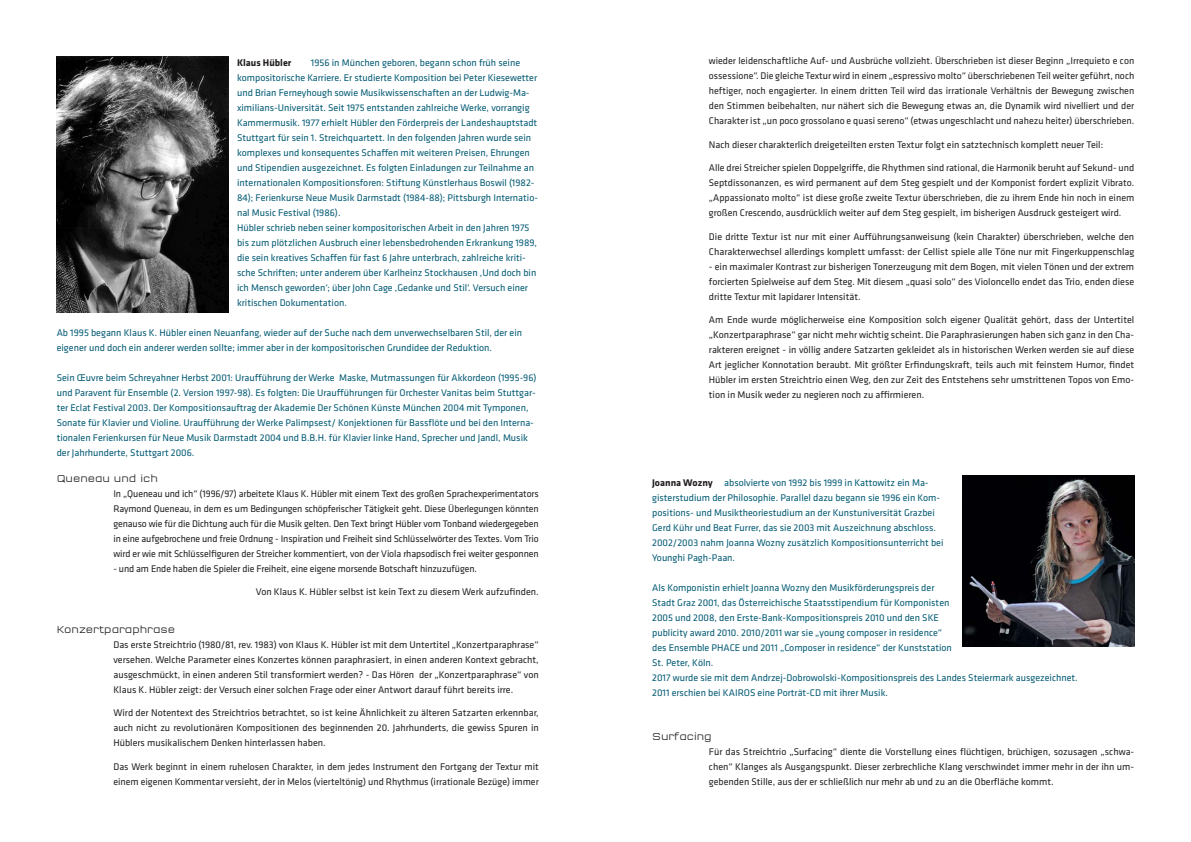
<style>
.page{position:relative;width:1191px;height:842px;background:#fff}
.page>*{position:absolute;margin:0;border:0;box-sizing:border-box;transform-origin:0 0}
.t1{font:300 10.4px "Q Type Square";color:#231f20}
.t2{font:10px/15px "Klavika Basic";color:#231f20;text-align:justify}
.t3{font:10px/15px "Klavika Basic";color:#035a74}
.t4{font:700 10px "Klavika Basic";color:#231f20}
.s1{font-weight:700;color:#231f20}
</style>
<div class="page">
<img style="left:962px;top:476px;width:172px;height:171px">
<img style="left:57px;top:57px;width:171px;height:255px">
<p class="t3" style="left:237px;top:56px;width:302px;text-indent:74px">1956 in München geboren, begann schon früh seine kompositorische Karriere. Er studierte Komposition bei Peter Kiesewetter und Brian Ferneyhough sowie Musikwissenschaften an der Ludwig-Ma&shy;ximilians-Universität. Seit 1975 entstanden zahlreiche Werke, vorrangig Kammermusik. 1977 erhielt Hübler den Förderpreis der Landeshauptstadt Stuttgart für sein 1. Streichquartett. In den folgenden Jahren wurde sein komplexes und konsequentes Schaffen mit weiteren Preisen, Ehrungen und Stipendien ausgezeichnet. Es folgten Einladungen zur Teilnahme an internationalen Kompositionsforen: Stiftung Künstlerhaus Boswil (1982- 84); Ferienkurse Neue Musik Darmstadt (1984-88); Pittsburgh Internatio&shy;nal Music Festival (1986).<br>Hübler schrieb neben seiner kompositorischen Arbeit in den Jahren 1975 bis zum plötzlichen Ausbruch einer lebensbedrohenden Erkrankung 1989, die sein kreatives Schaffen für fast 6 Jahre unterbrach, zahlreiche kriti&shy;sche Schriften; unter anderem über Karlheinz Stockhausen ‚Und doch bin ich Mensch geworden‘; über John Cage ‚Gedanke und Stil‘. Versuch einer kritischen Dokumentation.</p>
<p class="t3" style="left:57px;top:326px;width:467px">Ab 1995 begann Klaus K. Hübler einen Neuanfang, wieder auf der Suche nach dem unverwechselbaren Stil, der ein eigener und doch ein anderer werden sollte; immer aber in der kompositorischen Grundidee der Reduktion.</p>
<p class="t3" style="left:57px;top:371px;width:481px">Sein Œuvre beim Schreyahner Herbst 2001: Uraufführung der Werke Maske, Mutmassungen für Akkordeon (1995-96) und Paravent für Ensemble (2. Version 1997-98). Es folgten: Die Uraufführungen für Orchester Vanitas beim Stuttgar&shy;ter Eclat Festival 2003. Der Kompositionsauftrag der Akademie Der Schönen Künste München 2004 mit Tymponen, Sonate für Klavier und Violine. Uraufführung der Werke Palimpsest/ Konjektionen für Bassflöte und bei den Interna&shy;tionalen Ferienkursen für Neue Musik Darmstadt 2004 und B.B.H. für Klavier linke Hand, Sprecher und Jandl, Musik der Jahrhunderte, Stuttgart 2006.</p>
<p class="t1" style="left:57px;top:473px;width:103px">Queneau und ich</p>
<p class="t2" style="left:113px;top:487px;width:427px">In „Queneau und ich“ (1996/97) arbeitete Klaus K. Hübler mit einem Text des großen Sprachexperimentators Raymond Queneau, in dem es um Bedingungen schöpferischer Tätigkeit geht. Diese Überlegungen könnten genauso wie für die Dichtung auch für die Musik gelten. Den Text bringt Hübler vom Tonband wiedergegeben in eine aufgebrochene und freie Ordnung - Inspiration und Freiheit sind Schlüsselwörter des Textes. Vom Trio wird er wie mit Schlüsselfiguren der Streicher kommentiert, von der Viola rhapsodisch frei weiter gesponnen</p>
<p class="t2" style="left:113px;top:562px;width:365px">- und am Ende haben die Spieler die Freiheit, eine eigene morsende Botschaft hinzuzufügen.</p>
<p class="t2" style="left:256px;top:585px;width:284px">Von Klaus K. Hübler selbst ist kein Text zu diesem Werk aufzufinden.</p>
<p class="t1" style="left:57px;top:624px;width:120px">Konzertparaphrase</p>
<p class="t2" style="left:113px;top:638px;width:427px">Das erste Streichtrio (1980/81, rev. 1983) von Klaus K. Hübler ist mit dem Untertitel „Konzertparaphrase“ versehen. Welche Parameter eines Konzertes können paraphrasiert, in einen anderen Kontext gebracht, ausgeschmückt, in einen anderen Stil transformiert werden? - Das Hören der „Konzertparaphrase“ von Klaus K. Hübler zeigt: der Versuch einer solchen Frage oder einer Antwort darauf führt bereits irre.</p>
<p class="t2" style="left:113px;top:706px;width:427px">Wird der Notentext des Streichtrios betrachtet, so ist keine Ähnlichkeit zu älteren Satzarten erkennbar, auch nicht zu revolutionären Kompositionen des beginnenden 20. Jahrhunderts, die gewiss Spuren in Hüblers musikalischem Denken hinterlassen haben.</p>
<p class="t2" style="left:113px;top:760px;width:427px">Das Werk beginnt in einem ruhelosen Charakter, in dem jedes Instrument den Fortgang der Textur mit einem eigenen Kommentar versieht, der in Melos (vierteltönig) und Rhythmus (irrationale Bezüge) immer</p>
<p class="t4" style="left:237px;top:59px;width:56px">Klaus Hübler</p>
<p class="t2" style="left:709px;top:54px;width:427px">wieder leidenschaftliche Auf- und Ausbrüche vollzieht. Überschrieben ist dieser Beginn „Irrequieto e con ossessione“. Die gleiche Textur wird in einem „espressivo molto“ überschriebenen Teil weiter geführt, noch heftiger, noch engagierter. In einem dritten Teil wird das irrationale Verhältnis der Bewegung zwischen den Stimmen beibehalten, nur nähert sich die Bewegung etwas an, die Dynamik wird nivelliert und der Charakter ist „un poco grossolano e quasi sereno“ (etwas ungeschlacht und nahezu heiter) überschrieben.</p>
<p class="t2" style="left:709px;top:138px;width:396px">Nach dieser charakterlich dreigeteilten ersten Textur folgt ein satztechnisch komplett neuer Teil:</p>
<p class="t2" style="left:709px;top:161px;width:427px">Alle drei Streicher spielen Doppelgriffe, die Rhythmen sind rational, die Harmonik beruht auf Sekund- und Septdissonanzen, es wird permanent auf dem Steg gespielt und der Komponist fordert explizit Vibrato. „Appassionato molto“ ist diese große zweite Textur überschrieben, die zu ihrem Ende hin noch in einem großen Crescendo, ausdrücklich weiter auf dem Steg gespielt, im bisherigen Ausdruck gesteigert wird.</p>
<p class="t2" style="left:709px;top:230px;width:427px">Die dritte Textur ist nur mit einer Aufführungsanweisung (kein Charakter) überschrieben, welche den<br>Charakterwechsel allerdings komplett umfasst: der Cellist spiele alle Töne nur mit Fingerkuppenschlag</p>
<p class="t2" style="left:709px;top:260px;width:427px">- ein maximaler Kontrast zur bisherigen Tonerzeugung mit dem Bogen, mit vielen Tönen und der extrem forcierten Spielweise auf dem Steg. Mit diesem „quasi solo“ des Violoncello endet das Trio, enden diese dritte Textur mit lapidarer Intensität.</p>
<p class="t2" style="left:709px;top:313px;width:427px">Am Ende wurde möglicherweise eine Komposition solch eigener Qualität gehört, dass der Untertitel „Konzertparaphrase“ gar nicht mehr wichtig scheint. Die Paraphrasierungen haben sich ganz in den Cha&shy;rakteren ereignet - in völlig andere Satzarten gekleidet als in historischen Werken werden sie auf diese Art jeglicher Konnotation beraubt. Mit größter Erfindungskraft, teils auch mit feinstem Humor, findet Hübler im ersten Streichtrio einen Weg, den zur Zeit des Entstehens sehr umstrittenen Topos von Emo&shy;tion in Musik weder zu negieren noch zu affirmieren.</p>
<p class="t3" style="left:652px;top:476px;width:293px"><span class="s1">Joanna Wozny</span> absolvierte von 1992 bis 1999 in Kattowitz ein Ma&shy;gisterstudium der Philosophie. Parallel dazu begann sie 1996 ein Kom&shy;positions- und Musiktheoriestudium an der Kunstuniversität Grazbei Gerd Kühr und Beat Furrer, das sie 2003 mit Auszeichnung abschloss.<br>2002/2003 nahm Joanna Wozny zusätzlich Kompositionsunterricht bei Younghi Pagh-Paan.</p>
<p class="t3" style="left:652px;top:581px;width:427px">Als Komponistin erhielt Joanna Wozny den Musikförderungspreis der<br>Stadt Graz 2001, das Österreichische Staatsstipendium für Komponisten<br>2005 und 2008, den Erste-Bank-Kompositionspreis 2010 und den SKE<br>publicity award 2010. 2010/2011 war sie „young composer in residence“<br>des Ensemble PHACE und 2011 „Composer in residence“ der Kunststation<br>St. Peter, Köln.<br>2017 wurde sie mit dem Andrzej-Dobrowolski-Kompositionspreis des Landes Steiermark ausgezeichnet.<br>2011 erschien bei KAIROS eine Porträt-CD mit ihrer Musik.</p>
<p class="t1" style="left:652px;top:731px;width:61px">Surfacing</p>
<p class="t2" style="left:709px;top:745px;width:427px">Für das Streichtrio „Surfacing“ diente die Vorstellung eines flüchtigen, brüchigen, sozusagen „schwa&shy;chen“ Klanges als Ausgangspunkt. Dieser zerbrechliche Klang verschwindet immer mehr in der ihn um&shy;gebenden Stille, aus der er schließlich nur mehr ab und zu an die Oberfläche kommt.</p>
</div>
